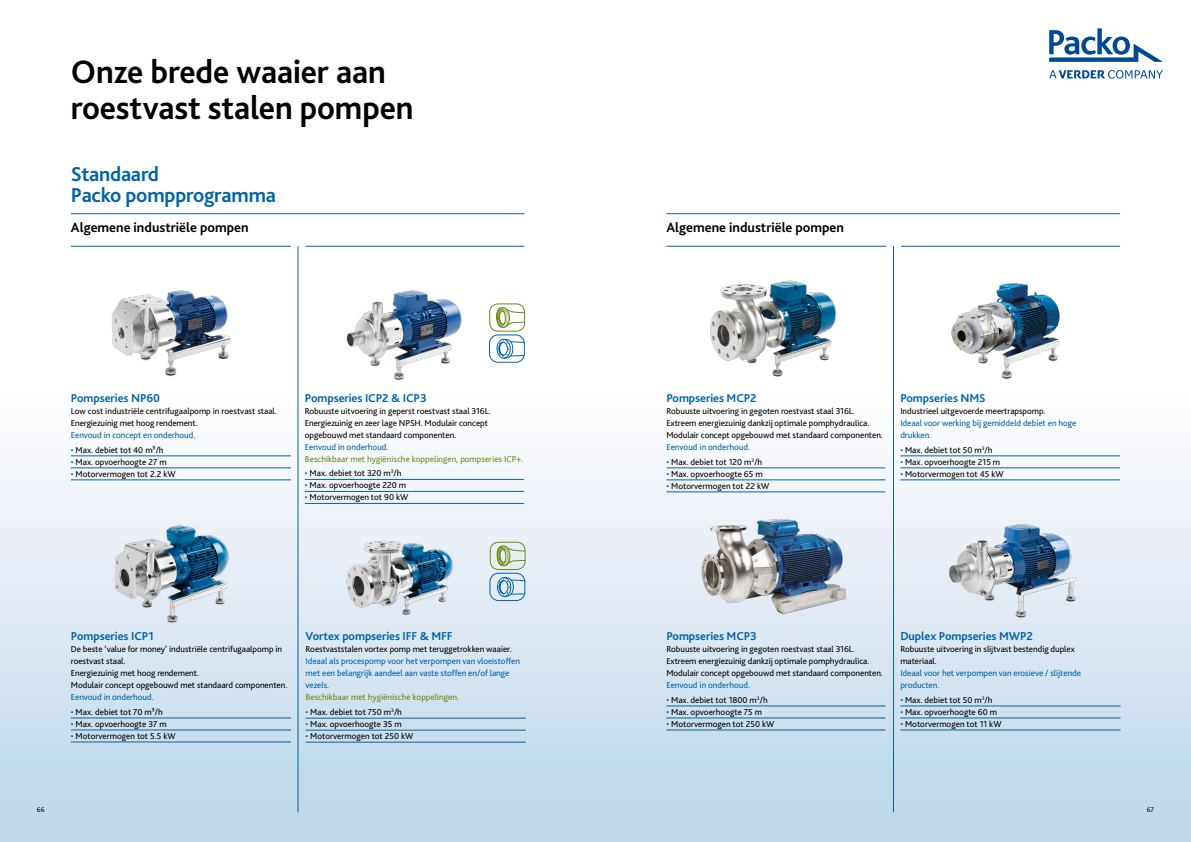
<style>
.page{position:relative;width:1191px;height:842px;background:#fff}
.page>*{position:absolute;margin:0;border:0;box-sizing:border-box;transform-origin:0 0}
.t1{font:700 34px/36px "Bliss 2";letter-spacing:-.005em;color:#000}
.t2{font:700 21px "Bliss 2";letter-spacing:-.01em;color:#0064a7}
.t3{font:700 14px "Bliss 2";color:#000}
.t4{font:700 12px "Bliss 2";letter-spacing:-.005em;color:#0064a7}
.t5{font:9px/12px "Bliss 2";letter-spacing:-.005em;color:#000}
.t6{font:9px/12px "Bliss 2";letter-spacing:-.005em;color:#0064a7}
.t7{font:9px "Bliss 2";color:#6b8a15}
.t8{font:7px "Bliss 2";color:#000}
.s1{color:#0064a7}
</style>
<div class="page">
<div style="left:0;top:388px;width:1191px;height:454px;background:linear-gradient(to bottom,#fffdff,#bbd6e8)"></div>
<svg style="left:1049px;top:28px;width:114px;height:34px"></svg>
<svg style="left:1049px;top:70px;width:113px;height:9px"></svg>
<hr style="left:71px;top:246px;width:220px;height:1px;background:#0064a7">
<hr style="left:71px;top:213px;width:453px;height:1px;background:#0064a7">
<hr style="left:298px;top:246px;width:1px;height:566px;background:#0064a7">
<hr style="left:305px;top:246px;width:219px;height:1px;background:#0064a7">
<hr style="left:71px;top:456px;width:220px;height:1px;background:#0064a7">
<hr style="left:71px;top:468px;width:220px;height:1px;background:#0064a7">
<hr style="left:71px;top:480px;width:220px;height:1px;background:#0064a7">
<hr style="left:71px;top:718px;width:220px;height:1px;background:#0064a7">
<hr style="left:71px;top:730px;width:220px;height:1px;background:#0064a7">
<hr style="left:71px;top:742px;width:220px;height:1px;background:#0064a7">
<hr style="left:666px;top:706px;width:219px;height:1px;background:#0064a7">
<hr style="left:666px;top:718px;width:219px;height:1px;background:#0064a7">
<hr style="left:666px;top:730px;width:219px;height:1px;background:#0064a7">
<hr style="left:666px;top:468px;width:219px;height:1px;background:#0064a7">
<hr style="left:666px;top:480px;width:219px;height:1px;background:#0064a7">
<hr style="left:666px;top:492px;width:219px;height:1px;background:#0064a7">
<hr style="left:305px;top:479px;width:219px;height:1px;background:#0064a7">
<hr style="left:305px;top:491px;width:219px;height:1px;background:#0064a7">
<hr style="left:305px;top:503px;width:219px;height:1px;background:#0064a7">
<svg style="left:496px;top:339px;width:29px;height:20px"></svg>
<div style="left:489px;top:335px;width:35px;height:27px;border:1px solid #0064a7;border-radius:9px"></div>
<svg style="left:496px;top:307px;width:29px;height:21px"></svg>
<div style="left:489px;top:304px;width:36px;height:27px;border:1px solid #6b8a15;border-radius:9px"></div>
<img style="left:95px;top:511px;width:163px;height:122px">
<img style="left:695px;top:509px;width:155px;height:116px">
<img style="left:710px;top:280px;width:127px;height:97px">
<hr style="left:666px;top:246px;width:220px;height:1px;background:#0064a7">
<hr style="left:666px;top:213px;width:454px;height:1px;background:#0064a7">
<hr style="left:893px;top:246px;width:1px;height:566px;background:#0064a7">
<hr style="left:901px;top:246px;width:219px;height:1px;background:#0064a7">
<hr style="left:900px;top:456px;width:220px;height:1px;background:#0064a7">
<hr style="left:900px;top:468px;width:220px;height:1px;background:#0064a7">
<hr style="left:900px;top:480px;width:220px;height:1px;background:#0064a7">
<hr style="left:305px;top:718px;width:221px;height:1px;background:#0064a7">
<hr style="left:305px;top:730px;width:221px;height:1px;background:#0064a7">
<hr style="left:305px;top:742px;width:221px;height:1px;background:#0064a7">
<hr style="left:900px;top:706px;width:220px;height:1px;background:#0064a7">
<hr style="left:900px;top:718px;width:220px;height:1px;background:#0064a7">
<hr style="left:900px;top:730px;width:220px;height:1px;background:#0064a7">
<svg style="left:497px;top:577px;width:28px;height:20px"></svg>
<div style="left:490px;top:573px;width:35px;height:28px;border:1px solid #0064a7;border-radius:9px"></div>
<svg style="left:497px;top:545px;width:28px;height:21px"></svg>
<div style="left:490px;top:542px;width:35px;height:28px;border:1px solid #6b8a15;border-radius:9px"></div>
<img style="left:329px;top:536px;width:143px;height:89px">
<img style="left:923px;top:283px;width:164px;height:110px">
<img style="left:326px;top:290px;width:163px;height:101px">
<img style="left:923px;top:507px;width:175px;height:118px">
<img style="left:85px;top:290px;width:179px;height:109px">
<p class="t1" style="left:71px;top:53px;width:344px">Onze brede waaier aan roestvast stalen pompen</p>
<p class="t2" style="left:71px;top:161px;width:90px">Standaard</p>
<p class="t2" style="left:71px;top:182px;width:207px">Packo pompprogramma</p>
<p class="t3" style="left:71px;top:219px;width:179px">Algemene industriële pompen</p>
<p class="t4" style="left:71px;top:391px;width:91px">Pompseries NP60</p>
<p class="t5" style="left:71px;top:405px;width:207px">Low cost industriële centrifugaalpomp in roestvast staal.</p>
<p class="t5" style="left:71px;top:417px;width:128px">Energiezuinig met hoog rendement.</p>
<p class="t6" style="left:71px;top:429px;width:126px">Eenvoud in concept en onderhoud.</p>
<p class="t5" style="left:71px;top:444px;width:94px"><span class="s1">•</span> Max. debiet tot 40 m³/h</p>
<p class="t5" style="left:71px;top:456px;width:97px"><span class="s1">•</span> Max. opvoerhoogte 27 m</p>
<p class="t5" style="left:71px;top:468px;width:106px"><span class="s1">•</span> Motorvermogen tot 2.2 kW</p>
<p class="t4" style="left:305px;top:390px;width:123px">Pompseries ICP2 &amp; ICP3</p>
<p class="t5" style="left:305px;top:404px;width:187px">Robuuste uitvoering in geperst roestvast staal 316L.</p>
<p class="t5" style="left:305px;top:416px;width:185px">Energiezuinig en zeer lage NPSH. Modulair concept opgebouwd met standaard componenten.</p>
<p class="t6" style="left:305px;top:440px;width:85px">Eenvoud in onderhoud.</p>
<p class="t7" style="left:305px;top:453px;width:220px">Beschikbaar met hygiënische koppelingen, pompseries ICP+.</p>
<p class="t5" style="left:305px;top:467px;width:98px"><span class="s1">•</span> Max. debiet tot 320 m<sup>3</sup>/h</p>
<p class="t5" style="left:305px;top:479px;width:103px"><span class="s1">•</span> Max. opvoerhoogte 220 m</p>
<p class="t5" style="left:305px;top:491px;width:105px"><span class="s1">•</span> Motorvermogen tot 90 kW</p>
<p class="t4" style="left:71px;top:629px;width:84px">Pompseries ICP1</p>
<p class="t5" style="left:71px;top:643px;width:213px">De beste ‘value for money’ industriële centrifugaalpomp in roestvast staal.<br>Energiezuinig met hoog rendement.</p>
<p class="t5" style="left:71px;top:679px;width:218px">Modulair concept opgebouwd met standaard componenten.</p>
<p class="t6" style="left:71px;top:691px;width:84px">Eenvoud in onderhoud.</p>
<p class="t5" style="left:71px;top:706px;width:93px"><span class="s1">•</span> Max. debiet tot 70 m³/h</p>
<p class="t5" style="left:71px;top:718px;width:97px"><span class="s1">•</span> Max. opvoerhoogte 37 m</p>
<p class="t5" style="left:71px;top:730px;width:106px"><span class="s1">•</span> Motorvermogen tot 5.5 kW</p>
<p class="t4" style="left:305px;top:629px;width:149px">Vortex pompseries IFF &amp; MFF</p>
<p class="t5" style="left:305px;top:643px;width:208px">Roestvaststalen vortex pomp met teruggetrokken waaier.</p>
<p class="t6" style="left:305px;top:655px;width:216px">Ideaal als procespomp voor het verpompen van vloeistoffen met een belangrijk aandeel aan vaste stoffen en/of lange vezels.</p>
<p class="t7" style="left:305px;top:692px;width:155px">Beschikbaar met hygiënische koppelingen.</p>
<p class="t5" style="left:305px;top:706px;width:98px"><span class="s1">•</span> Max. debiet tot 750 m<sup>3</sup>/h</p>
<p class="t5" style="left:305px;top:718px;width:98px"><span class="s1">•</span> Max. opvoerhoogte 35 m</p>
<p class="t5" style="left:305px;top:730px;width:109px"><span class="s1">•</span> Motorvermogen tot 250 kW</p>
<p class="t3" style="left:666px;top:219px;width:179px">Algemene industriële pompen</p>
<p class="t4" style="left:666px;top:391px;width:92px">Pompseries MCP2</p>
<p class="t5" style="left:666px;top:405px;width:190px">Robuuste uitvoering in gegoten roestvast staal 316L.</p>
<p class="t5" style="left:666px;top:417px;width:204px">Extreem energiezuinig dankzij optimale pomphydraulica.</p>
<p class="t5" style="left:666px;top:429px;width:218px">Modulair concept opgebouwd met standaard componenten.</p>
<p class="t6" style="left:666px;top:441px;width:85px">Eenvoud in onderhoud.</p>
<p class="t5" style="left:666px;top:456px;width:97px"><span class="s1">•</span> Max. debiet tot 120 m<sup>3</sup>/h</p>
<p class="t5" style="left:666px;top:468px;width:98px"><span class="s1">•</span> Max. opvoerhoogte 65 m</p>
<p class="t5" style="left:666px;top:480px;width:104px"><span class="s1">•</span> Motorvermogen tot 22 kW</p>
<p class="t4" style="left:900px;top:391px;width:87px">Pompseries NMS</p>
<p class="t5" style="left:900px;top:405px;width:147px">Industrieel uitgevoerde meertrapspomp.</p>
<p class="t6" style="left:900px;top:417px;width:178px">Ideaal voor werking bij gemiddeld debiet en hoge drukken.</p>
<p class="t5" style="left:900px;top:444px;width:94px"><span class="s1">•</span> Max. debiet tot 50 m<sup>3</sup>/h</p>
<p class="t5" style="left:900px;top:456px;width:101px"><span class="s1">•</span> Max. opvoerhoogte 215 m</p>
<p class="t5" style="left:900px;top:468px;width:105px"><span class="s1">•</span> Motorvermogen tot 45 kW</p>
<p class="t4" style="left:666px;top:629px;width:92px">Pompseries MCP3</p>
<p class="t5" style="left:666px;top:643px;width:190px">Robuuste uitvoering in gegoten roestvast staal 316L.</p>
<p class="t5" style="left:666px;top:655px;width:204px">Extreem energiezuinig dankzij optimale pomphydraulica.</p>
<p class="t5" style="left:666px;top:667px;width:218px">Modulair concept opgebouwd met standaard componenten.</p>
<p class="t6" style="left:666px;top:679px;width:85px">Eenvoud in onderhoud.</p>
<p class="t5" style="left:666px;top:694px;width:103px"><span class="s1">•</span> Max. debiet tot 1800 m<sup>3</sup>/h</p>
<p class="t5" style="left:666px;top:706px;width:97px"><span class="s1">•</span> Max. opvoerhoogte 75 m</p>
<p class="t5" style="left:666px;top:718px;width:109px"><span class="s1">•</span> Motorvermogen tot 250 kW</p>
<p class="t4" style="left:900px;top:629px;width:134px">Duplex Pompseries MWP2</p>
<p class="t5" style="left:900px;top:643px;width:176px">Robuuste uitvoering in slijtvast bestendig duplex materiaal.</p>
<p class="t6" style="left:900px;top:667px;width:182px">Ideaal voor het verpompen van erosieve / slijtende producten.</p>
<p class="t5" style="left:900px;top:694px;width:94px"><span class="s1">•</span> Max. debiet tot 50 m<sup>3</sup>/h</p>
<p class="t5" style="left:900px;top:706px;width:98px"><span class="s1">•</span> Max. opvoerhoogte 60 m</p>
<p class="t5" style="left:900px;top:718px;width:103px"><span class="s1">•</span> Motorvermogen tot 11 kW</p>
<p class="t8" style="left:37px;top:805px;width:9px">66</p>
<p class="t8" style="left:1147px;top:805px;width:9px">67</p>
</div>
